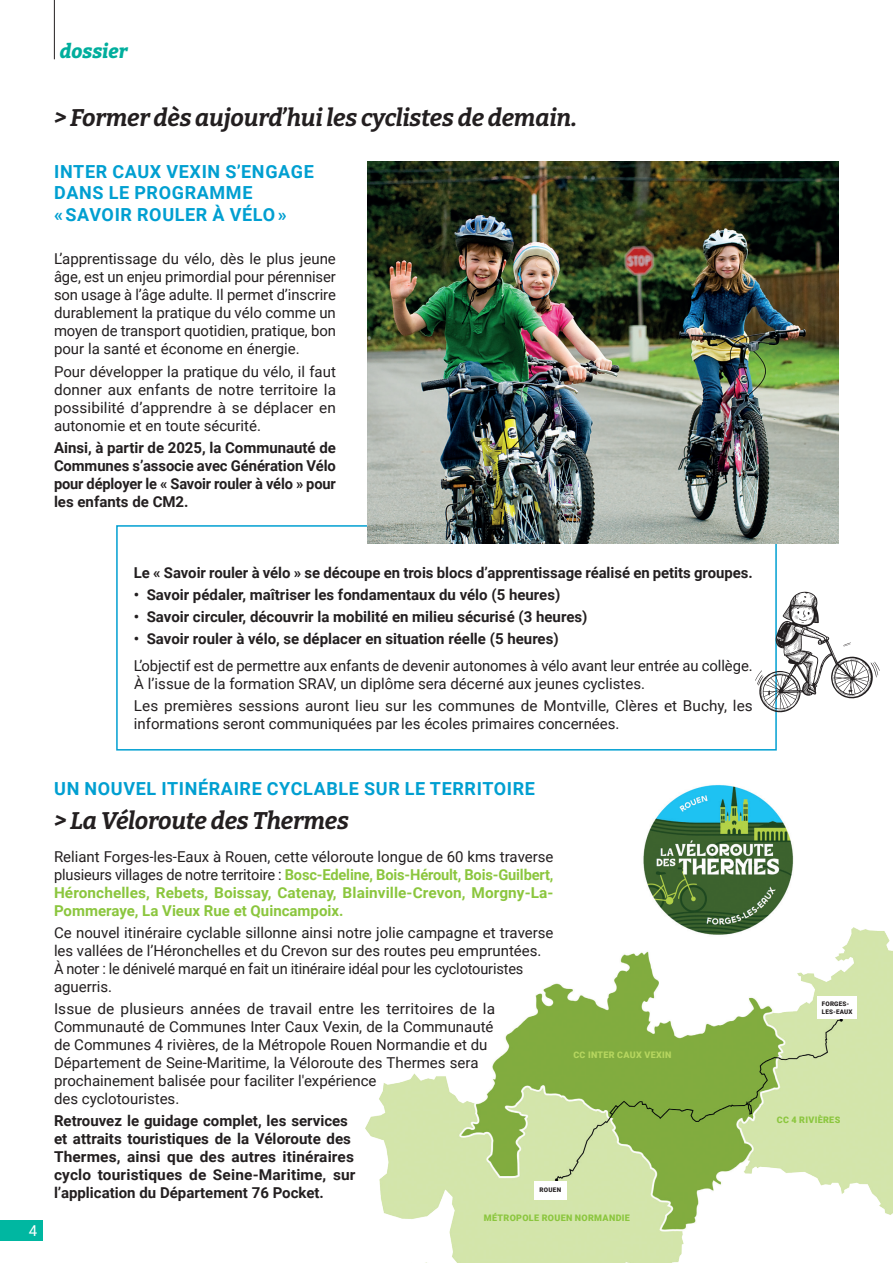
<style>
.page{position:relative;width:893px;height:1263px;background:#fff}
.page>*{position:absolute;margin:0;border:0;box-sizing:border-box;transform-origin:0 0}
.t1{font:italic 700 24px "Bitter";letter-spacing:-.01em;color:#231f20}
.t2{font:italic 800 19.5px "Bitter";color:#00ae9d}
.t3{font:700 18px "Roboto";letter-spacing:.035em;color:#009fd1}
.t4{font:15px/18px "Roboto";color:#231f20}
.t5{font:700 15px/18px "Roboto";color:#231f20;text-align:justify}
.t6{font:700 15px/18px "Roboto";color:#8bc63e;text-align:justify}
.t7{font:15px "Roboto";color:#fff}
.t8{font:900 9px "Roboto";letter-spacing:.035em;color:#8bc63e}
.t9{font:900 9px "Roboto";letter-spacing:.035em;color:#b6d65f}
.t10{font:900 6.3px "Roboto";letter-spacing:.035em;color:#231f20}
.s1{font-weight:400;color:#231f20}
</style>
<div class="page">
<img style="left:643px;top:785px;width:151px;height:142px">
<hr style="left:54px;top:0;width:1px;height:59px;background:#231f20">
<div style="left:116px;top:525px;width:661px;height:225px;border:2px solid #009fd1"></div>
<img style="left:367px;top:161px;width:472px;height:383px">
<svg style="left:755px;top:592px;width:125px;height:120px"></svg>
<img style="left:365px;top:927px;width:528px;height:336px">
<div style="left:817px;top:996px;width:40px;height:22px;background:#fff"></div>
<div style="left:534px;top:1181px;width:32px;height:18px;background:#fff"></div>
<div style="left:0;top:1220px;width:43px;height:21px;background:#00b7a1"></div>
<p class="t2" style="left:60px;top:35px;width:69px">dossier</p>
<p class="t1" style="left:54px;top:98px;width:525px">&gt; Former dès aujourd’hui les cyclistes de demain.</p>
<p class="t3" style="left:54px;top:159px;width:261px">INTER CAUX VEXIN S’ENGAGE</p>
<p class="t3" style="left:54px;top:180px;width:200px">DANS LE PROGRAMME</p>
<p class="t3" style="left:54px;top:202px;width:234px">« SAVOIR ROULER À VÉLO »</p>
<p class="t4" style="left:54px;top:249px;width:283px;text-align:justify">L’apprentissage du vélo, dès le plus jeune âge, est un enjeu primordial pour pérenniser son usage à l’âge adulte. Il permet d’inscrire durablement la pratique du vélo comme un moyen de transport quotidien, pratique, bon pour la santé et économe en énergie.</p>
<p class="t4" style="left:54px;top:362px;width:283px;text-align:justify">Pour développer la pratique du vélo, il faut donner aux enfants de notre territoire la possibilité d’apprendre à se déplacer en autonomie et en toute sécurité.</p>
<p class="t5" style="left:54px;top:438px;width:283px">Ainsi, à partir de 2025, la Communauté de Communes s’associe avec Génération Vélo pour déployer le « Savoir rouler à vélo » pour les enfants de CM2.</p>
<p class="t5" style="left:134px;top:563px;width:620px">Le « Savoir rouler à vélo » se découpe en trois blocs d’apprentissage réalisé en petits groupes.</p>
<p class="t5" style="left:134px;top:585px;width:428px">• Savoir pédaler, maîtriser les fondamentaux du vélo (5 heures)</p>
<p class="t5" style="left:134px;top:607px;width:455px">• Savoir circuler, découvrir la mobilité en milieu sécurisé (3 heures)</p>
<p class="t5" style="left:134px;top:630px;width:426px">• Savoir rouler à vélo, se déplacer en situation réelle (5 heures)</p>
<p class="t4" style="left:134px;top:656px;width:620px">L’objectif est de permettre aux enfants de devenir autonomes à vélo avant leur entrée au collège.</p>
<p class="t4" style="left:134px;top:674px;width:512px">À l’issue de la formation SRAV, un diplôme sera décerné aux jeunes cyclistes.</p>
<p class="t4" style="left:134px;top:696px;width:620px">Les premières sessions auront lieu sur les communes de Montville, Clères et Buchy, les informations seront communiquées par les écoles primaires concernées.</p>
<p class="t7" style="left:29px;top:1220px;width:10px">4</p>
<p class="t3" style="left:54px;top:776px;width:482px">UN NOUVEL ITINÉRAIRE CYCLABLE SUR LE TERRITOIRE</p>
<p class="t1" style="left:54px;top:801px;width:296px">&gt; La Véloroute des Thermes</p>
<p class="t6" style="left:54px;top:847px;width:501px"><span class="s1">Reliant Forges-les-Eaux à Rouen, cette véloroute longue de 60 kms traverse plusieurs villages de notre territoire :</span> Bosc-Edeline, Bois-Héroult, Bois-Guilbert, Héronchelles, Rebets, Boissay, Catenay, Blainville-Crevon, Morgny-La-Pommeraye, La Vieux Rue et Quincampoix.</p>
<p class="t4" style="left:54px;top:923px;width:501px">Ce nouvel itinéraire cyclable sillonne ainsi notre jolie campagne et traverse les vallées de l’Héronchelles et du Crevon sur des routes peu empruntées.</p>
<p class="t4" style="left:54px;top:959px;width:471px">À noter : le dénivelé marqué en fait un itinéraire idéal pour les cyclotouristes aguerris.</p>
<p class="t4" style="left:54px;top:999px;width:443px">Issue de plusieurs années de travail entre les territoires de la Communauté de Communes Inter Caux Vexin, de la Communauté de Communes 4 rivières, de la Métropole Rouen Normandie et du Département de Seine-Maritime, la Véloroute des Thermes sera prochainement balisée pour faciliter l'expérience<br>des cyclotouristes.</p>
<p class="t5" style="left:54px;top:1111px;width:303px;text-align:left">Retrouvez le guidage complet, les services et attraits touristiques de la Véloroute des Thermes, ainsi que des autres itinéraires cyclo touristiques de Seine-Maritime, sur l’application du Département 76 Pocket.</p>
<p class="t10" style="left:540px;top:1186px;width:23px">ROUEN</p>
<p class="t9" style="left:573px;top:1049px;width:100px">CC INTER CAUX VEXIN</p>
<p class="t8" style="left:484px;top:1211px;width:148px">MÉTROPOLE ROUEN NORMANDIE</p>
<p class="t10" style="left:822px;top:999px;width:29px">FORGES-</p>
<p class="t10" style="left:822px;top:1007px;width:32px">LES-EAUX</p>
<p class="t8" style="left:777px;top:1113px;width:65px">CC 4 RIVIÈRES</p>
</div>
